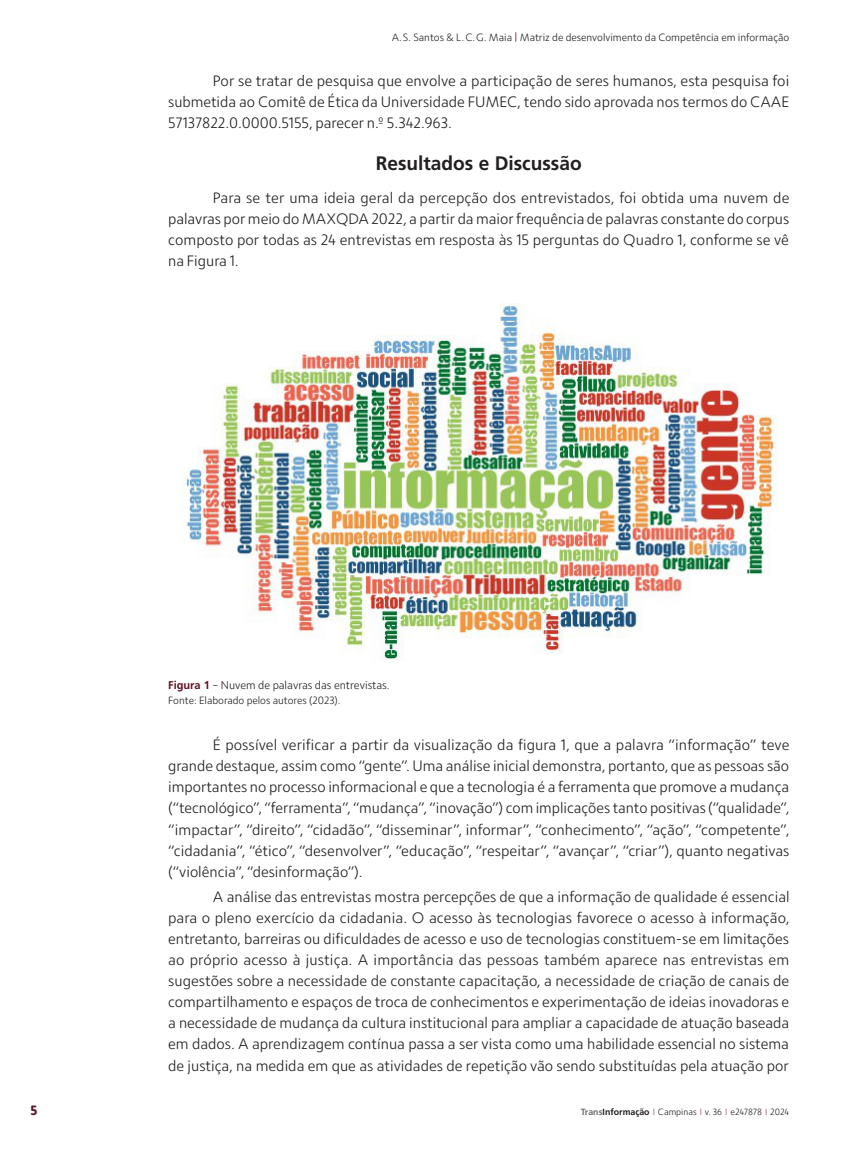
<style>
.page{position:relative;width:851px;height:1149px;background:#fff}
.page>*{position:absolute;margin:0;border:0;box-sizing:border-box;transform-origin:0 0}
.T3{font:700 19.5px "Frutiger LT Std";color:#231f20}
.P1{font:300 15px/21px "Moniker Basic";color:#231f20;text-align:justify}
.t1{font:700 13.5px "Moniker Basic";color:#5f1025}
.FIGURAS_Cabeçalho{font:300 11.25px "Moniker Basic";color:#231f20}
.Tabela_Note{font:300 10.5px "Moniker Basic";color:#231f20}
.t2{font:300 9px "Moniker Basic";color:#231f20}
.s1{font-weight:500;font-size:10.05px;color:#7f4051}
.s2{font-family:"Frutiger LT Std";font-weight:700;color:#5f1025}
.s3{font-family:"Frutiger LT Std";font-weight:700;color:#6c6d70}
.s4{font-family:"Frutiger LT Std";font-weight:700}
.s5{color:#7f4051}
</style>
<div class="page">
<img style="left:181px;top:304px;width:596px;height:356px">
<p class="Tabela_Note" style="left:391px;top:30px;width:399px">A.S. Santos &amp; L.C.G. Maia <span class="s1">|</span> Matriz de desenvolvimento da Competência em informação</p>
<p class="P1" style="left:168px;top:70px;width:622px;text-indent:45px">Por se tratar de pesquisa que envolve a participação de seres humanos, esta pesquisa foi submetida ao Comitê de Ética da Universidade FUMEC, tendo sido aprovada nos termos do CAAE 57137822.0.0000.5155, parecer n.º 5.342.963.</p>
<p class="T3" style="left:375px;top:151px;width:207px">Resultados e Discussão</p>
<p class="P1" style="left:168px;top:186px;width:622px;text-indent:45px">Para se ter uma ideia geral da percepção dos entrevistados, foi obtida uma nuvem de palavras por meio do MAXQDA 2022, a partir da maior frequência de palavras constante do corpus composto por todas as 24 entrevistas em resposta às 15 perguntas do Quadro 1, conforme se vê na Figura 1.</p>
<p class="FIGURAS_Cabeçalho" style="left:168px;top:677px;width:223px"><span class="s2">Figura 1</span> – Nuvem de palavras das entrevistas.</p>
<p class="Tabela_Note" style="left:168px;top:693px;width:174px">Fonte: Elaborado pelos autores (2023).</p>
<p class="P1" style="left:168px;top:734px;width:622px;text-indent:45px">É possível verificar a partir da visualização da figura 1, que a palavra “informação” teve grande destaque, assim como “gente”. Uma análise inicial demonstra, portanto, que as pessoas são importantes no processo informacional e que a tecnologia é a ferramenta que promove a mudança (“tecnológico”, “ferramenta”, “mudança”, “inovação”) com implicações tanto positivas (“qualidade”, “impactar”, “direito”, “cidadão”, “disseminar”, informar”, “conhecimento”, “ação”, “competente”, “cidadania”, “ético”, “desenvolver”, “educação”, “respeitar”, “avançar”, “criar”), quanto negativas (“violência”, “desinformação”).</p>
<p class="P1" style="left:168px;top:885px;width:623px;text-indent:45px">A análise das entrevistas mostra percepções de que a informação de qualidade é essencial para o pleno exercício da cidadania. O acesso às tecnologias favorece o acesso à informação, entretanto, barreiras ou dificuldades de acesso e uso de tecnologias constituem-se em limitações ao próprio acesso à justiça. A importância das pessoas também aparece nas entrevistas em sugestões sobre a necessidade de constante capacitação, a necessidade de criação de canais de compartilhamento e espaços de troca de conhecimentos e experimentação de ideias inovadoras e a necessidade de mudança da cultura institucional para ampliar a capacidade de atuação baseada em dados. A aprendizagem contínua passa a ser vista como uma habilidade essencial no sistema de justiça, na medida em que as atividades de repetição vão sendo substituídas pela atuação por</p>
<p class="t1" style="left:31px;top:1100px;width:8px">5</p>
<p class="t2" style="left:580px;top:1105px;width:210px"><span class="s3">Trans</span><span class="s4">Informação</span> <span class="s5">I</span> Campinas <span class="s5">I</span> v. 36 <span class="s5">I</span> e247878 <span class="s5">I</span> 2024</p>
</div>
